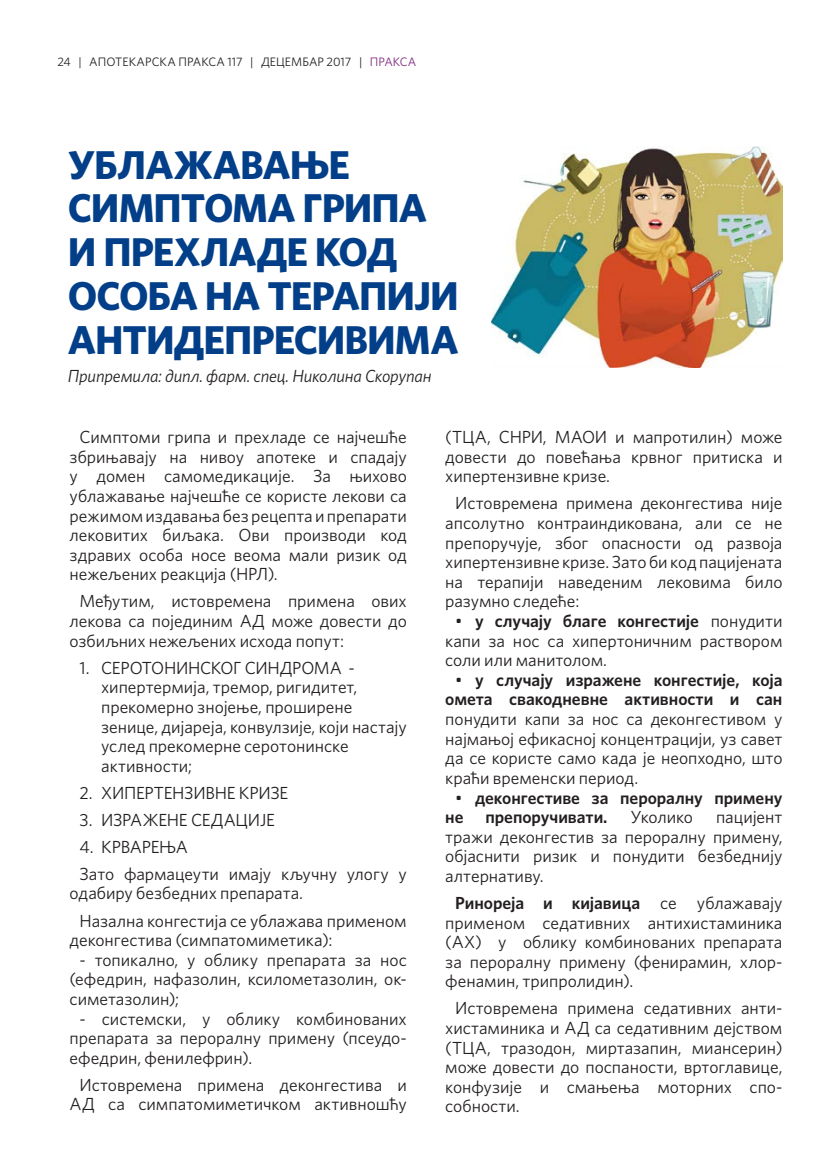
<style>
.page{position:relative;width:819px;height:1166px;background:#fff}
.page>*{position:absolute;margin:0;border:0;box-sizing:border-box;transform-origin:0 0}
.t1{font:700 40.25px/43.8px "Whitney";letter-spacing:-.025em;color:#023f88}
.t2{font:17.5px/19.6px "Whitney";letter-spacing:-.005em;color:#231f20;text-align:justify}
.t3{font:600 17.5px/19.6px "Whitney";letter-spacing:-.005em;color:#231f20;text-align:center}
.t4{font:italic 17.5px "Whitney";letter-spacing:-.01em;color:#231f20}
.t5{font:12.25px "Whitney";letter-spacing:.005em;color:#231f20}
.s1{color:#7d287d}
.s2{font-weight:600}
.s3{font-weight:400}
</style>
<div class="page">
<img style="left:492px;top:146px;width:290px;height:221px">
<p class="t5" style="left:57px;top:54px;width:360px">24 | AПОТЕКАРСКА ПРАКСА 117 | ДЕЦЕМБАР 2017 | <span class="s1">ПРАКСА</span></p>
<h1 class="t1" style="left:68px;top:142px;width:392px">УБЛАЖАВАЊЕ<br>СИМПТОМА ГРИПА<br>И ПРЕХЛАДЕ КОД<br>ОСОБА НА ТЕРАПИЈИ<br>АНТИДЕПРЕСИВИМА</h1>
<p class="t4" style="left:68px;top:364px;width:365px">Припремила: дипл. фарм. спец. Николина Скорупан</p>
<p class="t2" style="left:70px;top:427px;width:339px;text-indent:10px">Симптоми грипа и прехладе се најчешће збрињавају на нивоу апотеке и спадају у домен самомедикације. За њихово ублажавање најчешће се користе лекови са режимом издавања без рецепта и препарати лековитих биљака. Ови производи код здравих особа носе веома мали ризик од нежељених реакција (НРЛ).</p>
<p class="t2" style="left:70px;top:591px;width:338px;text-indent:10px">Међутим, истовремена примена ових лекова са појединим АД може довести до озбиљних нежељених исхода попут:</p>
<p class="t2" style="left:101px;top:657px;width:307px;text-align:left;text-indent:-22px">1. СЕРОТОНИНСКОГ СИНДРОМА - хипертермија, тремор, ригидитет, прекомерно знојење, проширене зенице, дијареја, конвулзије, који настају услед прекомерне серотонинске активности;</p>
<p class="t2" style="left:80px;top:782px;width:210px">2. ХИПЕРТЕНЗИВНЕ КРИЗЕ</p>
<p class="t2" style="left:80px;top:809px;width:197px">3. ИЗРАЖЕНЕ СЕДАЦИЈЕ</p>
<p class="t2" style="left:80px;top:833px;width:329px;line-height:26.9px">4. КРВАРЕЊА<br>Зато фармацеути имају кључну улогу у</p>
<p class="t2" style="left:80px;top:879px;width:329px;line-height:27.1px;text-indent:-10px">одабиру безбедних препарата.<br>Назална конгестија се ублажава применом</p>
<p class="t2" style="left:70px;top:930px;width:264px">деконгестива (симпатомиметика):</p>
<p class="t2" style="left:70px;top:949px;width:338px;text-indent:10px">- топикално, у облику препарата за нос (ефедрин, нафазолин, ксилометазолин, ок&shy;симетазолин);</p>
<p class="t2" style="left:70px;top:1008px;width:339px;text-indent:10px">- системски, у облику комбинованих препарата за пероралну примену (псеудо&shy;ефедрин, фенилефрин).</p>
<p class="t2" style="left:70px;top:1074px;width:338px;text-align:center">Истовремена примена деконгестива и<br>АД са симпатомиметичком активношћу</p>
<p class="t2" style="left:445px;top:427px;width:339px">(ТЦА, СНРИ, МАОИ и мапротилин) може довести до повећања крвног притиска и хипертензивне кризе.</p>
<p class="t2" style="left:445px;top:493px;width:339px;text-indent:10px">Истовремена примена деконгестива није апсолутно контраиндикована, али се не препоручује, због опасности од развоја хипертензивне кризе. Зато би код пацијената на терапији наведеним лековима било разумно следеће:</p>
<p class="t2" style="left:445px;top:611px;width:339px;text-indent:10px">• <span class="s2">у случају благе конгестије</span> понудити капи за нос са хипертоничним раствором соли или манитолом.</p>
<p class="t3" style="left:445px;top:670px;width:339px"><span class="s3">•</span> у случају изражене конгестије, која омета свакодневне активности и сан</p>
<p class="t2" style="left:445px;top:709px;width:339px">понудити капи за нос са деконгестивом у најмањој ефикасној концентрацији, уз савет да се користе само када је неопходно, што краћи временски период.</p>
<p class="t3" style="left:445px;top:787px;width:338px;text-align:left;text-indent:10px"><span class="s3">•</span> деконгестиве за пероралну примену не препоручивати.</p>
<p class="t2" style="left:630px;top:807px;width:64px">Уколико</p>
<p class="t2" style="left:445px;top:807px;width:339px;text-indent:271px">пацијент тражи деконгестив за пероралну примену, објаснити ризик и понудити безбеднију алтернативу.</p>
<p class="t2" style="left:445px;top:892px;width:339px;text-indent:10px"><span class="s2">Ринореја и кијавица</span> се ублажавају применом седативних антихистаминика (АХ) у облику комбинованих препарата за пероралну примену (фенирамин, хлор&shy;фенамин, трипролидин).</p>
<p class="t2" style="left:445px;top:998px;width:339px;text-indent:10px">Истовремена примена седативних анти&shy;хистаминика и АД са седативним дејством (ТЦА, тразодон, миртазапин, миансерин) може довести до поспаности, вртоглавице, конфузије и смањења моторних спо&shy;собности.</p>
</div>
